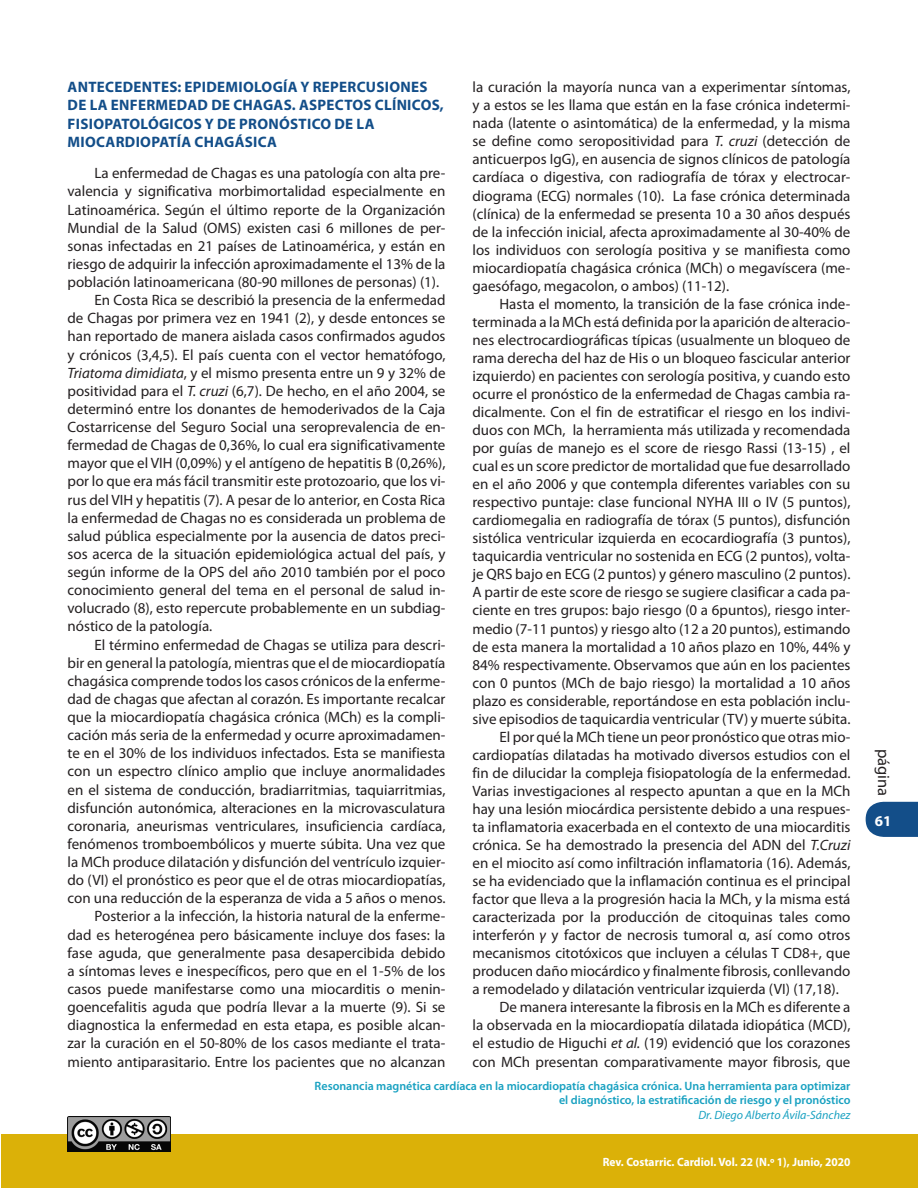
<style>
.page{position:relative;width:918px;height:1188px;background:#fff}
.page>*{position:absolute;margin:0;border:0;box-sizing:border-box;transform-origin:0 0}
.t1{font:16.5px "Myriad Pro";color:#231f20}
._10-Subtítulo_1{font:700 15.15px/18.1px "Myriad Pro";letter-spacing:.02em;color:#134e89}
._00-Texto_Normal{font:15px/18px "Myriad Pro";color:#231f20;text-align:justify}
.t2{font:700 15px "Myriad Pro";color:#fff}
._08_1-Pie_de_página{font:600 12.15px "Myriad Pro";color:#18a1c1}
.t3{font:700 12px "Myriad Pro";color:#fff;scale:.95 1}
._09_1-Pie_de_página{font:italic 12px "Myriad Pro";color:#18a1c1}
.s1{font-style:italic}
</style>
<div class="page">
<svg style="left:866px;top:801px;width:52px;height:36px;background:#265c92"></svg>
<div style="left:1px;top:1134px;width:917px;height:54px;background:#dbb108"></div>
<img style="left:68px;top:1116px;width:102px;height:36px">
<p class="_10-Subtítulo_1" style="left:68px;top:78px;width:378px">ANTECEDENTES: EPIDEMIOLOGÍA Y REPERCUSIONES DE LA ENFERMEDAD DE CHAGAS. ASPECTOS CLÍNICOS, FISIOPATOLÓGICOS Y DE PRONÓSTICO DE LA MIOCARDIOPATÍA CHAGÁSICA</p>
<p class="_00-Texto_Normal" style="left:68px;top:164px;width:380px;text-indent:27px">La enfermedad de Chagas es una patología con alta pre&shy;valencia y significativa morbimortalidad especialmente en Latinoamérica. Según el último reporte de la Organización Mundial de la Salud (OMS) existen casi 6 millones de per&shy;sonas infectadas en 21 países de Latinoamérica, y están en riesgo de adquirir la infección aproximadamente el 13% de la población latinoamericana (80-90 millones de personas) (1).</p>
<p class="_00-Texto_Normal" style="left:68px;top:291px;width:380px;text-indent:27px">En Costa Rica se describió la presencia de la enfermedad de Chagas por primera vez en 1941 (2), y desde entonces se han reportado de manera aislada casos confirmados agudos y crónicos (3,4,5). El país cuenta con el vector hematófogo, <span class="s1">Triatoma dimidiata</span>, y el mismo presenta entre un 9 y 32% de positividad para el <span class="s1">T. cruzi</span> (6,7). De hecho, en el año 2004, se determinó entre los donantes de hemoderivados de la Caja Costarricense del Seguro Social una seroprevalencia de en&shy;fermedad de Chagas de 0,36%, lo cual era significativamente mayor que el VIH (0,09%) y el antígeno de hepatitis B (0,26%), por lo que era más fácil transmitir este protozoario, que los vi&shy;rus del VIH y hepatitis (7). A pesar de lo anterior, en Costa Rica la enfermedad de Chagas no es considerada un problema de salud pública especialmente por la ausencia de datos preci&shy;sos acerca de la situación epidemiológica actual del país, y según informe de la OPS del año 2010 también por el poco conocimiento general del tema en el personal de salud in&shy;volucrado (8), esto repercute probablemente en un subdiag&shy;nóstico de la patología.</p>
<p class="_00-Texto_Normal" style="left:68px;top:635px;width:380px;text-indent:27px">El término enfermedad de Chagas se utiliza para descri&shy;bir en general la patología, mientras que el de miocardiopatía chagásica comprende todos los casos crónicos de la enferme&shy;dad de chagas que afectan al corazón<span class="s1">.</span> Es importante recalcar que la miocardiopatía chagásica crónica (MCh) es la compli&shy;cación más seria de la enfermedad y ocurre aproximadamen&shy;te en el 30% de los individuos infectados. Esta se manifiesta con un espectro clínico amplio que incluye anormalidades en el sistema de conducción, bradiarritmias, taquiarritmias, disfunción autonómica, alteraciones en la microvasculatura coronaria, aneurismas ventriculares, insuficiencia cardíaca, fenómenos tromboembólicos y muerte súbita. Una vez que la MCh produce dilatación y disfunción del ventrículo izquier&shy;do (VI) el pronóstico es peor que el de otras miocardiopatías, con una reducción de la esperanza de vida a 5 años o menos.</p>
<p class="_00-Texto_Normal" style="left:68px;top:907px;width:380px;text-indent:27px">Posterior a la infección, la historia natural de la enferme&shy;dad es heterogénea pero básicamente incluye dos fases: la fase aguda, que generalmente pasa desapercibida debido a síntomas leves e inespecíficos, pero que en el 1-5% de los casos puede manifestarse como una miocarditis o menin&shy;goencefalitis aguda que podría llevar a la muerte (9). Si se diagnostica la enfermedad en esta etapa, es posible alcan&shy;zar la curación en el 50-80% de los casos mediante el trata&shy;miento antiparasitario. Entre los pacientes que no alcanzan</p>
<p class="_00-Texto_Normal" style="left:472px;top:78px;width:380px">la curación la mayoría nunca van a experimentar síntomas, y a estos se les llama que están en la fase crónica indetermi&shy;nada (latente o asintomática) de la enfermedad, y la misma se define como seropositividad para <span class="s1">T. cruzi</span> (detección de anticuerpos IgG), en ausencia de signos clínicos de patología cardíaca o digestiva, con radiografía de tórax y electrocar&shy;diograma (ECG) normales (10). La fase crónica determinada (clínica) de la enfermedad se presenta 10 a 30 años después de la infección inicial, afecta aproximadamente al 30-40% de los individuos con serología positiva y se manifiesta como miocardiopatía chagásica crónica (MCh) o megavíscera (me&shy;gaesófago, megacolon, o ambos) (11-12).</p>
<p class="_00-Texto_Normal" style="left:472px;top:294px;width:380px;text-indent:27px">Hasta el momento, la transición de la fase crónica inde&shy;terminada a la MCh está definida por la aparición de alteracio&shy;nes electrocardiográficas típicas (usualmente un bloqueo de rama derecha del haz de His o un bloqueo fascicular anterior izquierdo) en pacientes con serología positiva, y cuando esto ocurre el pronóstico de la enfermedad de Chagas cambia ra&shy;dicalmente. Con el fin de estratificar el riesgo en los indivi&shy;duos con MCh, la herramienta más utilizada y recomendada por guías de manejo es el score de riesgo Rassi (13-15) , el cual es un score predictor de mortalidad que fue desarrollado en el año 2006 y que contempla diferentes variables con su respectivo puntaje: clase funcional NYHA III o IV (5 puntos), cardiomegalia en radiografía de tórax (5 puntos), disfunción sistólica ventricular izquierda en ecocardiografía (3 puntos), taquicardia ventricular no sostenida en ECG (2 puntos), volta&shy;je QRS bajo en ECG (2 puntos) y género masculino (2 puntos).<br>A partir de este score de riesgo se sugiere clasificar a cada pa&shy;ciente en tres grupos: bajo riesgo (0 a 6puntos), riesgo inter&shy;medio (7-11 puntos) y riesgo alto (12 a 20 puntos), estimando de esta manera la mortalidad a 10 años plazo en 10%, 44% y 84% respectivamente. Observamos que aún en los pacientes con 0 puntos (MCh de bajo riesgo) la mortalidad a 10 años plazo es considerable, reportándose en esta población inclu&shy;sive episodios de taquicardia ventricular (TV) y muerte súbita.</p>
<p class="_00-Texto_Normal" style="left:472px;top:727px;width:380px;text-indent:27px">El por qué la MCh tiene un peor pronóstico que otras mio&shy;cardiopatías dilatadas ha motivado diversos estudios con el fin de dilucidar la compleja fisiopatología de la enfermedad.<br>Varias investigaciones al respecto apuntan a que en la MCh hay una lesión miocárdica persistente debido a una respues&shy;ta inflamatoria exacerbada en el contexto de una miocarditis crónica. Se ha demostrado la presencia del ADN del <span class="s1">T.Cruzi </span>en el miocito así como infiltración inflamatoria (16). Además, se ha evidenciado que la inflamación continua es el principal factor que lleva a la progresión hacia la MCh, y la misma está caracterizada por la producción de citoquinas tales como interferón <span class="s1">γ</span> y factor de necrosis tumoral α, así como otros mecanismos citotóxicos que incluyen a células T CD8+, que producen daño miocárdico y finalmente fibrosis, conllevando a remodelado y dilatación ventricular izquierda (VI) (17,18).</p>
<p class="_00-Texto_Normal" style="left:472px;top:998px;width:380px;text-indent:27px">De manera interesante la fibrosis en la MCh es diferente a la observada en la miocardiopatía dilatada idiopática (MCD), el estudio de Higuchi <span class="s1">et al.</span> (19) evidenció que los corazones con MCh presentan comparativamente mayor fibrosis, que</p>
<p class="_08_1-Pie_de_página" style="left:315px;top:1078px;width:537px">Resonancia magnética cardíaca en la miocardiopatía chagásica crónica. Una herramienta para optimizar</p>
<p class="_08_1-Pie_de_página" style="left:559px;top:1093px;width:293px">el diagnóstico, la estratificación de riesgo y el pronóstico</p>
<p class="_09_1-Pie_de_página" style="left:698px;top:1108px;width:154px">Dr. Diego Alberto Ávila-Sánchez</p>
<p class="t3" style="left:603px;top:1154px;width:262px">Rev. Costarric. Cardiol. Vol. 22 (N.º 1), Junio, 2020</p>
<p class="t1" style="left:894px;top:749px;width:49px;rotate:90deg">página</p>
<p class="t2" style="left:875px;top:811px;width:18px">61</p>
</div>
